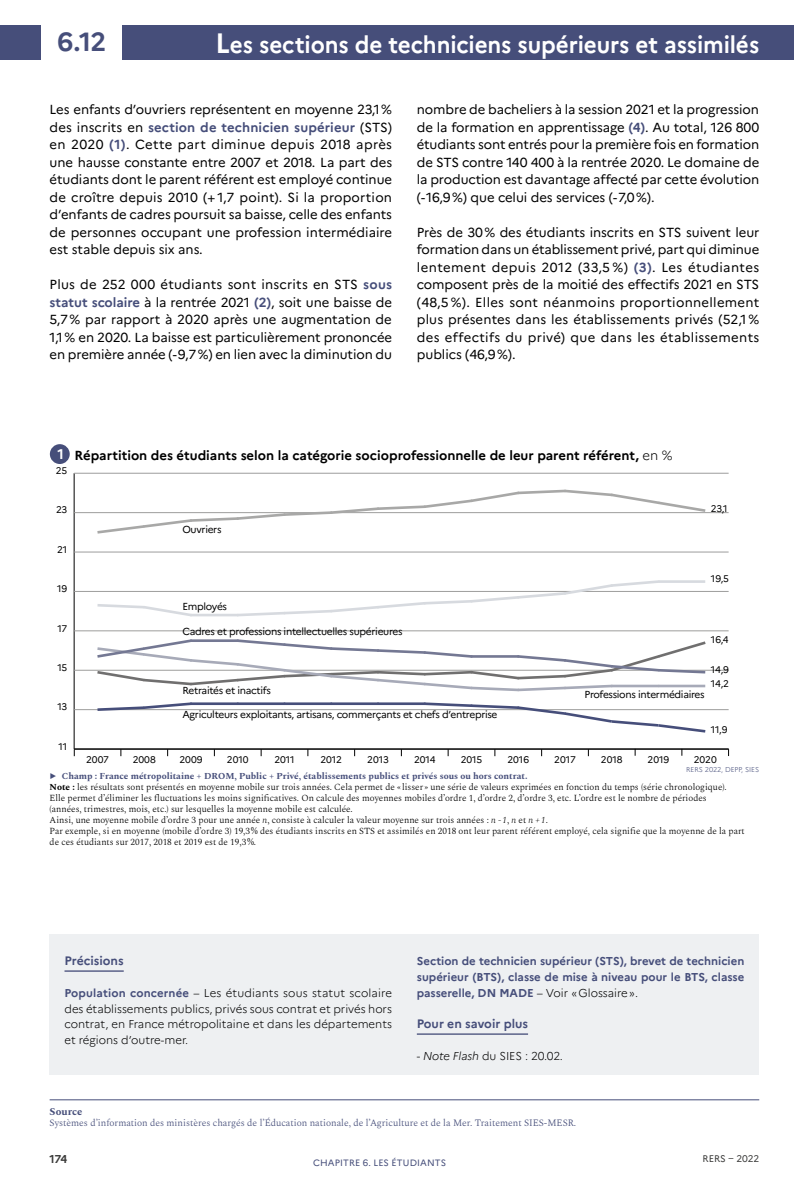
<style>
.page{position:relative;width:794px;height:1191px;background:#fff}
.page>*{position:absolute;margin:0;border:0;box-sizing:border-box;transform-origin:0 0}
.t1{font:700 26.25px "Marianne";color:#464e7a}
.t2{font:700 23.62px "Marianne";letter-spacing:-.005em;color:#fff;scale:.95 1}
.t3{font:13.12px/17.5px "Marianne";letter-spacing:-.005em;color:#000;text-align:justify}
.t4{font:700 13.12px "Marianne";color:#000}
.t5{font:700 12.25px "Marianne";color:#464e7a}
.t6{font:300 11.38px/15.8px "Marianne";color:#000;text-align:justify}
.t7{font:700 11.38px/15.8px "Marianne";color:#464e7a;text-align:justify}
.t8{font:700 11.38px "Marianne";color:#3c3c3b}
.t9{font:700 10.5px "Spectral";color:#464e7a}
.t10{font:10.15px "Marianne";letter-spacing:-.03em;color:#000}
.t11{font:300 9.62px "Spectral";color:#464e7a}
.t12{font:9.62px/13.8px "Marianne";color:#000}
.t13{font:9.62px "Marianne";letter-spacing:-.005em;color:#3c3c3b}
.t14{font:300 9.1px/11px "Spectral";color:#000}
.t15{font:9.1px "Marianne";letter-spacing:.01em;color:#464e7a}
.t16{font:300 7px "Marianne";color:#464e7a}
.s1{font-size:28px}
.s2{font-weight:700;color:#464e7a}
.s3{font-size:14px;color:#fff}
.s4{font-weight:300}
.s5{font-weight:700}
.s6{font-style:italic}
.s7{font-weight:300;color:#000}
</style>
<div class="page">
<div style="left:0;top:25px;width:794px;height:35px;background:#464e7a"></div>
<div style="left:42px;top:19px;width:80px;height:44px;background:#fff"></div>
<hr style="left:50px;top:1099px;width:709px;height:1px;background:#464e7a">
<div style="left:50px;top:934px;width:709px;height:141px;background:#eef0f2"></div>
<hr style="left:64px;top:970px;width:60px;height:1px;background:#464e7a">
<hr style="left:417px;top:1033px;width:111px;height:1px;background:#464e7a">
<div style="left:50px;top:444px;width:20px;height:20px;background:#464e7a;border-radius:50%"></div>
<hr style="left:74px;top:473px;width:1px;height:276px;background:#000">
<hr style="left:74px;top:748px;width:654px;height:1px;background:#000">
<hr style="left:74px;top:709px;width:654px;height:1px;background:#9d9d9c">
<hr style="left:74px;top:670px;width:654px;height:1px;background:#9d9d9c">
<hr style="left:74px;top:630px;width:654px;height:1px;background:#9d9d9c">
<hr style="left:74px;top:591px;width:654px;height:1px;background:#9d9d9c">
<hr style="left:74px;top:552px;width:654px;height:1px;background:#9d9d9c">
<hr style="left:74px;top:512px;width:654px;height:1px;background:#9d9d9c">
<hr style="left:74px;top:473px;width:654px;height:1px;background:#9d9d9c">
<svg style="left:95px;top:489px;width:613px;height:45px"></svg>
<svg style="left:97px;top:604px;width:97px;height:13px"></svg>
<hr style="left:191px;top:614px;width:47px;height:2px;background:#d7dadf">
<svg style="left:235px;top:580px;width:423px;height:37px"></svg>
<hr style="left:658px;top:580px;width:47px;height:3px;background:#d7dadf">
<svg style="left:94px;top:639px;width:614px;height:53px"></svg>
<svg style="left:95px;top:702px;width:99px;height:9px"></svg>
<hr style="left:191px;top:702px;width:47px;height:3px;background:#464e7a">
<hr style="left:238px;top:702px;width:46px;height:3px;background:#464e7a">
<hr style="left:284px;top:702px;width:47px;height:3px;background:#464e7a">
<hr style="left:331px;top:702px;width:47px;height:3px;background:#464e7a">
<hr style="left:378px;top:702px;width:47px;height:3px;background:#464e7a">
<svg style="left:422px;top:702px;width:286px;height:31px"></svg>
<h1 class="t1" style="left:57px;top:26px;width:50px">6.12</h1>
<h2 class="t2" style="left:215px;top:30px;width:574px"><span class="s1">L</span>es sections de techniciens supérieurs et assimilés</h2>
<p class="t3" style="left:50px;top:101px;width:344px">Les enfants d’ouvriers représentent en moyenne 23,1% des inscrits en <span class="s2">section de technicien supérieur</span> (STS) en 2020 <span class="s2">(1)</span>. Cette part diminue depuis 2018 après une hausse constante entre 2007 et 2018. La part des étudiants dont le parent référent est employé continue de croître depuis 2010 (+ 1,7 point). Si la proportion d’enfants de cadres poursuit sa baisse, celle des enfants de personnes occupant une profession intermédiaire est stable depuis six ans.</p>
<p class="t3" style="left:50px;top:276px;width:344px">Plus de 252 000 étudiants sont inscrits en STS <span class="s2">sous statut scolaire</span> à la rentrée 2021 <span class="s2">(2)</span>, soit une baisse de 5,7% par rapport à 2020 après une augmentation de 1,1% en 2020. La baisse est particulièrement prononcée en première année (-9,7%) en lien avec la diminution du</p>
<p class="t3" style="left:417px;top:101px;width:344px">nombre de bacheliers à la session 2021 et la progression de la formation en apprentissage <span class="s2">(4)</span>. Au total, 126 800 étudiants sont entrés pour la première fois en formation de STS contre 140 400 à la rentrée 2020. Le domaine de la production est davantage affecté par cette évolution (-16,9%) que celui des services (-7,0%).</p>
<p class="t3" style="left:417px;top:223px;width:344px">Près de 30% des étudiants inscrits en STS suivent leur formation dans un établissement privé, part qui diminue lentement depuis 2012 (33,5 %) <span class="s2">(3)</span>. Les étudiantes composent près de la moitié des effectifs 2021 en STS (48,5 %). Elles sont néanmoins proportionnellement plus présentes dans les établissements privés (52,1 % des effectifs du privé) que dans les établissements publics (46,9%).</p>
<p class="t4" style="left:57px;top:448px;width:617px"><span class="s3">1</span> Répartition des étudiants selon la catégorie socioprofessionnelle de leur parent référent, <span class="s4">en %</span></p>
<p class="t12" style="left:56px;top:463px;width:13px">25</p>
<p class="t12" style="left:56px;top:503px;width:13px">23</p>
<p class="t12" style="left:57px;top:542px;width:12px">21</p>
<p class="t12" style="left:57px;top:582px;width:12px">19</p>
<p class="t10" style="left:182px;top:523px;width:41px">Ouvriers</p>
<p class="t10" style="left:182px;top:600px;width:46px">Employés</p>
<p class="t12" style="left:711px;top:501px;width:18px">23,1</p>
<p class="t12" style="left:711px;top:572px;width:20px">19,5</p>
<p class="t12" style="left:57px;top:621px;width:12px">17</p>
<p class="t10" style="left:182px;top:625px;width:222px">Cadres et professions intellectuelles supérieures</p>
<p class="t12" style="left:711px;top:632px;width:19px">16,4</p>
<p class="t12" style="left:711px;top:663px;width:20px">14,9<br>14,2</p>
<p class="t12" style="left:711px;top:722px;width:18px">11,9</p>
<p class="t16" style="left:686px;top:765px;width:74px">RERS 2022, DEPP, SIES</p>
<p class="t12" style="left:57px;top:660px;width:12px">15</p>
<p class="t10" style="left:182px;top:684px;width:90px">Retraités et inactifs</p>
<p class="t10" style="left:584px;top:688px;width:122px">Professions intermédiaires</p>
<p class="t12" style="left:57px;top:700px;width:12px">13</p>
<p class="t10" style="left:182px;top:708px;width:317px">Agriculteurs exploitants, artisans, commerçants et chefs d’entreprise</p>
<p class="t12" style="left:59px;top:739px;width:10px">11</p>
<p class="t12" style="left:86px;top:752px;width:24px">2007</p>
<p class="t12" style="left:133px;top:752px;width:25px">2008</p>
<p class="t12" style="left:179px;top:752px;width:25px">2009</p>
<p class="t12" style="left:227px;top:752px;width:23px">2010</p>
<p class="t12" style="left:274px;top:752px;width:22px">2011</p>
<p class="t12" style="left:320px;top:752px;width:23px">2012</p>
<p class="t12" style="left:367px;top:752px;width:23px">2013</p>
<p class="t12" style="left:414px;top:752px;width:23px">2014</p>
<p class="t12" style="left:461px;top:752px;width:23px">2015</p>
<p class="t12" style="left:507px;top:752px;width:23px">2016</p>
<p class="t12" style="left:554px;top:752px;width:23px">2017</p>
<p class="t12" style="left:601px;top:752px;width:23px">2018</p>
<p class="t12" style="left:647px;top:752px;width:23px">2019</p>
<p class="t12" style="left:693px;top:752px;width:25px">2020</p>
<p class="t14" style="left:50px;top:770px;width:696px"><span class="s2">▶ Champ : France métropolitaine + DROM, Public + Privé, établissements publics et privés sous ou hors contrat.<br></span><span class="s5">Note :</span> les résultats sont présentés en moyenne mobile sur trois années. Cela permet de « lisser » une série de valeurs exprimées en fonction du temps (série chronologique).<br>Elle permet d’éliminer les fluctuations les moins significatives. On calcule des moyennes mobiles d’ordre 1, d’ordre 2, d’ordre 3, etc. L’ordre est le nombre de périodes<br>(années, trimestres, mois, etc.) sur lesquelles la moyenne mobile est calculée.<br>Ainsi, une moyenne mobile d’ordre 3 pour une année <span class="s6">n</span>, consiste à calculer la valeur moyenne sur trois années : <span class="s6">n - 1</span>, <span class="s6">n</span> et <span class="s6">n + 1</span>.<br>Par exemple, si en moyenne (mobile d’ordre 3) 19,3 % des étudiants inscrits en STS et assimilés en 2018 ont leur parent référent employé, cela signifie que la moyenne de la part de ces étudiants sur 2017, 2018 et 2019 est de 19,3 %.</p>
<p class="t5" style="left:64px;top:953px;width:61px">Précisions</p>
<p class="t6" style="left:64px;top:985px;width:329px"><span class="s2">Population concernée</span> – Les étudiants sous statut scolaire des établissements publics, privés sous contrat et privés hors contrat, en France métropolitaine et dans les départements et régions d’outre-mer.</p>
<p class="t7" style="left:417px;top:953px;width:329px">Section de technicien supérieur (STS), brevet de technicien supérieur (BTS), classe de mise à niveau pour le BTS, classe passerelle, DN MADE <span class="s7">– Voir «Glossaire».</span></p>
<p class="t5" style="left:417px;top:1016px;width:113px">Pour en savoir plus</p>
<p class="t6" style="left:417px;top:1048px;width:148px">- <span class="s6">Note Flash</span> du SIES : 20.02.</p>
<p class="t9" style="left:50px;top:1103px;width:34px">Source</p>
<p class="t11" style="left:50px;top:1116px;width:528px">Systèmes d’information des ministères chargés de l’Éducation nationale, de l’Agriculture et de la Mer. Traitement SIES-MESR.</p>
<p class="t8" style="left:50px;top:1152px;width:19px">174</p>
<p class="t15" style="left:313px;top:1157px;width:86px">CHAPITRE 6. Les étudiants</p>
<p class="t13" style="left:702px;top:1153px;width:58px">RERS – 2022</p>
</div>
